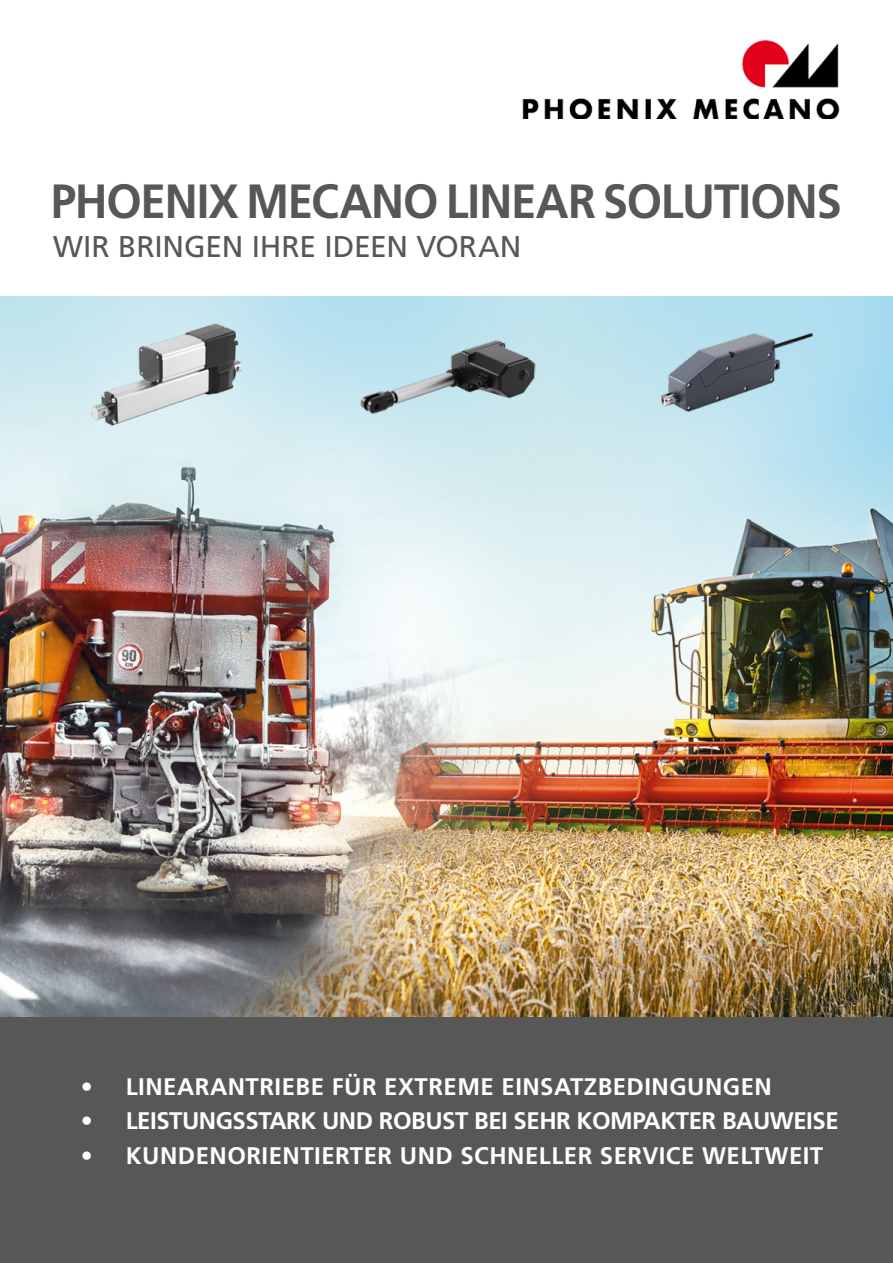
<style>
.page{position:relative;width:893px;height:1263px;background:#fff}
.page>*{position:absolute;margin:0;border:0;box-sizing:border-box;transform-origin:0 0}
.t1{font:700 48px "Frutiger LT Std";letter-spacing:-.025em;color:#575756;scale:.95 1}
.t2{font:30px "Frutiger LT Std";letter-spacing:-.01em;color:#575756}
.t3{font:700 24px "Frutiger LT Std";letter-spacing:.02em;color:#fff}
.t4{font:700 24px "Frutiger LT Std";letter-spacing:-.02em;color:#fff}
</style>
<div class="page">
<img style="left:0;top:296px;width:893px;height:722px">
<img style="left:0;top:298px;width:893px;height:170px">
<div style="left:0;top:1018px;width:893px;height:245px;background:#575756"></div>
<img style="left:522px;top:39px;width:318px;height:79px">
<h1 class="t1" style="left:51px;top:173px;width:834px">PHOENIX MECANO LINEAR SOLUTIONS</h1>
<p class="t2" style="left:53px;top:229px;width:470px">WIR BRINGEN IHRE IDEEN VORAN</p>
<p class="t3" style="left:81px;top:1072px;width:692px">• LINEARANTRIEBE FÜR EXTREME EINSATZBEDINGUNGEN</p>
<p class="t4" style="left:81px;top:1107px;width:759px">• LEISTUNGSSTARK UND ROBUST BEI SEHR KOMPAKTER BAUWEISE</p>
<p class="t3" style="left:81px;top:1141px;width:744px">• KUNDENORIENTIERTER UND SCHNELLER SERVICE WELTWEIT</p>
</div>
